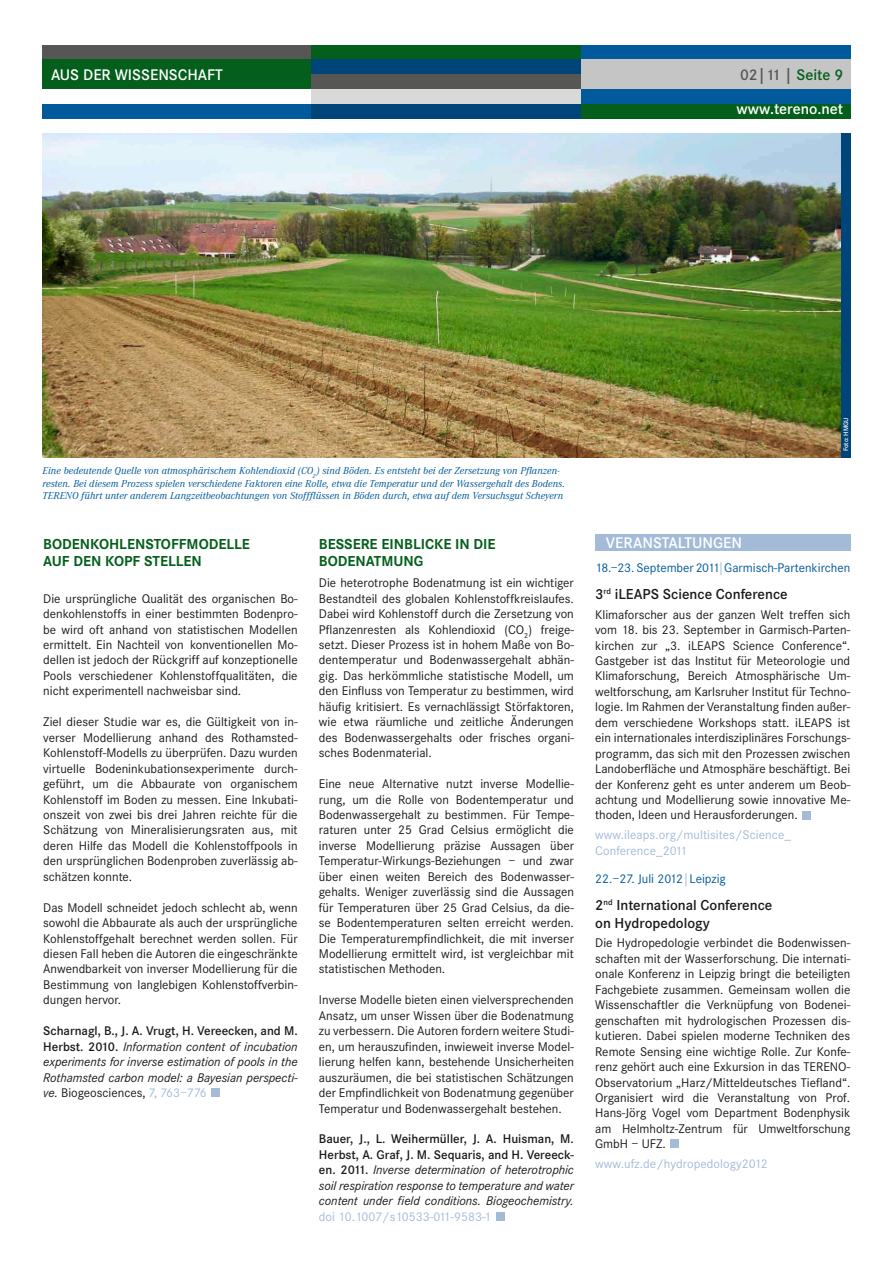
<style>
.page{position:relative;width:893px;height:1263px;background:#fff}
.page>*{position:absolute;margin:0;border:0;box-sizing:border-box;transform-origin:0 0}
.t1{font:600 15.9px "Corporate S";color:#fff}
.t2{font:600 15.9px "Corporate S";color:#565655}
.Über_unter{font:600 15px/18px "Corporate S";color:#1a1918}
.Meldung_V2{font:700 15px/16.5px "Corporate S";color:#045f1c}
.www{font:700 15px/16.5px "Corporate S";color:#045f1c}
.Fließ_block{font:13.05px/15.5px "Corporate S";color:#1a1918;text-align:justify}
.Fließ_block-2{font:italic 13.05px/15.5px "Corporate S";letter-spacing:-.005em;color:#1a1918;text-align:justify}
.www-2{font:13.05px/15.6px "Corporate S";letter-spacing:.005em;color:#a4bbd8}
.Fließ_block-3{font:13.05px "Corporate S";color:#005a9c}
.BU{font:italic 10.5px/12.6px "Corporate A";letter-spacing:.005em;color:#005a9c}
.Bildnachweis{font:600 6.75px "Corporate S";color:#fff}
.s1{color:#045f1c}
.s2{font-weight:600;font-style:normal}
.s3{font-style:normal}
.s4{font-style:normal;color:#a4bbd8}
.s5{color:#a4bbd8}
</style>
<div class="page">
<div style="left:43px;top:45px;width:269px;height:15px;background:#565655"></div>
<div style="left:43px;top:60px;width:269px;height:14px;background:#045f1c"></div>
<div style="left:43px;top:74px;width:269px;height:15px;background:#045f1c"></div>
<div style="left:43px;top:104px;width:269px;height:15px;background:#005a9c"></div>
<div style="left:312px;top:45px;width:269px;height:15px;background:#045f1c"></div>
<div style="left:312px;top:74px;width:269px;height:15px;background:#565655"></div>
<div style="left:312px;top:89px;width:269px;height:15px;background:#d9d9da"></div>
<div style="left:312px;top:104px;width:269px;height:15px;background:#004579"></div>
<div style="left:581px;top:45px;width:269px;height:15px;background:#005a9c"></div>
<div style="left:581px;top:60px;width:269px;height:14px;background:#c5c5c6"></div>
<div style="left:312px;top:60px;width:269px;height:14px;background:#004579"></div>
<div style="left:581px;top:74px;width:269px;height:15px;background:#c5c5c6"></div>
<div style="left:581px;top:89px;width:269px;height:15px;background:#005a9c"></div>
<div style="left:581px;top:104px;width:269px;height:15px;background:#045f1c"></div>
<div style="left:211px;top:1088px;width:9px;height:9px;background:#a4bbd8"></div>
<div style="left:496px;top:1212px;width:9px;height:9px;background:#a4bbd8"></div>
<img style="left:43px;top:134px;width:798px;height:324px">
<div style="left:841px;top:134px;width:9px;height:324px;background:#004579"></div>
<div style="left:595px;top:534px;width:255px;height:16px;background:#a4bbd8"></div>
<div style="left:802px;top:810px;width:9px;height:9px;background:#a4bbd8"></div>
<div style="left:670px;top:1139px;width:9px;height:9px;background:#a4bbd8"></div>
<p class="t1" style="left:51px;top:66px;width:173px">AUS DER WISSENSCHAFT</p>
<p class="t2" style="left:740px;top:66px;width:105px">02|11 | <span class="s1">Seite 9</span></p>
<p class="t1" style="left:737px;top:100px;width:108px">www.tereno.net</p>
<p class="BU" style="left:43px;top:464px;width:524px">Eine bedeutende Quelle von atmosphärischem Kohlendioxid (CO<sub>2</sub> ) sind Böden. Es entsteht bei der Zersetzung von Pflanzen&shy;resten. Bei diesem Prozess spielen verschiedene Faktoren eine Rolle, etwa die Temperatur und der Wassergehalt des Bodens.<br>TERENO führt unter anderem Langzeitbeobachtungen von Stoffflüssen in Böden durch, etwa auf dem Versuchsgut Scheyern</p>
<p class="Meldung_V2" style="left:43px;top:536px;width:208px">BODENKOHLENSTOFFMODELLE<br>AUF DEN KOPF STELLEN</p>
<p class="Fließ_block" style="left:43px;top:591px;width:256px">Die ursprüngliche Qualität des organischen Bo&shy;denkohlenstoffs in einer bestimmten Bodenpro&shy;be wird oft anhand von statistischen Modellen ermittelt. Ein Nachteil von konventionellen Mo&shy;dellen ist jedoch der Rückgriff auf konzeptionelle Pools verschiedener Kohlenstoffqualitäten, die nicht experimentell nachweisbar sind.</p>
<p class="Fließ_block" style="left:43px;top:714px;width:256px">Ziel dieser Studie war es, die Gültigkeit von in&shy;verser Modellierung anhand des Rothamsted-Kohlenstoff-Modells zu überprüfen. Dazu wurden virtuelle Bodeninkubationsexperimente durch&shy;geführt, um die Abbaurate von organischem Kohlenstoff im Boden zu messen. Eine Inkubati&shy;onszeit von zwei bis drei Jahren reichte für die Schätzung von Mineralisierungsraten aus, mit deren Hilfe das Modell die Kohlenstoffpools in den ursprünglichen Bodenproben zuverlässig ab&shy;schätzen konnte.</p>
<p class="Fließ_block" style="left:43px;top:900px;width:256px">Das Modell schneidet jedoch schlecht ab, wenn sowohl die Abbaurate als auch der ursprüngliche Kohlenstoffgehalt berechnet werden sollen. Für diesen Fall heben die Autoren die eingeschränkte Anwendbarkeit von inverser Modellierung für die Bestimmung von langlebigen Kohlenstoffverbin&shy;dungen hervor.</p>
<p class="Fließ_block-2" style="left:43px;top:1023px;width:256px"><span class="s2">Scharnagl, B., J. A. Vrugt, H. Vereecken, and M.<br>Herbst. 2010.</span> Information content of incubation experiments for inverse estimation of pools in the Rothamsted carbon model: a Bayesian perspecti&shy;ve. <span class="s3">Biogeosciences,</span> <span class="s4">7, 763–776</span></p>
<p class="www" style="left:319px;top:536px;width:178px">BESSERE EINBLICKE IN DIE<br>BODENATMUNG</p>
<p class="Fließ_block" style="left:319px;top:575px;width:256px">Die heterotrophe Bodenatmung ist ein wichtiger Bestandteil des globalen Kohlenstoffkreislaufes.<br>Dabei wird Kohlenstoff durch die Zersetzung von Pflanzenresten als Kohlendioxid (CO<sub>2</sub>) freige&shy;setzt. Dieser Prozess ist in hohem Maße von Bo&shy;dentemperatur und Bodenwassergehalt abhän&shy;gig. Das herkömmliche statistische Modell, um den Einfluss von Temperatur zu bestimmen, wird häufig kritisiert. Es vernachlässigt Störfaktoren, wie etwa räumliche und zeitliche Änderungen des Bodenwassergehalts oder frisches organi&shy;sches Bodenmaterial.</p>
<p class="Fließ_block" style="left:319px;top:776px;width:256px">Eine neue Alternative nutzt inverse Modellie&shy;rung, um die Rolle von Bodentemperatur und Bodenwassergehalt zu bestimmen. Für Tempe&shy;raturen unter 25 Grad Celsius ermöglicht die inverse Modellierung präzise Aussagen über Temperatur-Wirkungs-Beziehungen – und zwar über einen weiten Bereich des Bodenwasser&shy;gehalts. Weniger zuverlässig sind die Aussagen für Temperaturen über 25 Grad Celsius, da die&shy;se Bodentemperaturen selten erreicht werden.<br>Die Temperaturempfindlichkeit, die mit inverser Modellierung ermittelt wird, ist vergleichbar mit statistischen Methoden.</p>
<p class="Fließ_block" style="left:319px;top:992px;width:256px">Inverse Modelle bieten einen vielversprechenden Ansatz, um unser Wissen über die Bodenatmung zu verbessern. Die Autoren fordern weitere Studi&shy;en, um herauszufinden, inwieweit inverse Model&shy;lierung helfen kann, bestehende Unsicherheiten auszuräumen, die bei statistischen Schätzungen der Empfindlichkeit von Bodenatmung gegenüber Temperatur und Bodenwassergehalt bestehen.</p>
<p class="Fließ_block-2" style="left:319px;top:1131px;width:256px"><span class="s2">Bauer, J., L. Weihermüller, J. A. Huisman, M.<br>Herbst, A. Graf, J. M. Sequaris, and H. Vereeck&shy;en. 2011.</span> Inverse determination of heterotrophic soil respiration response to temperature and water content under field conditions. Biogeochemistry. <span class="s4">doi 10.1007/s10533-011-9583-1</span></p>
<p class="Bildnachweis" style="left:842px;top:451px;width:36px;rotate:-90deg">Foto: HMGU</p>
<p class="t1" style="left:606px;top:534px;width:138px">VERANSTALTUNGEN</p>
<p class="Fließ_block-3" style="left:595px;top:561px;width:257px">18.–23. September 2011<span class="s5">|</span>Garmisch-Partenkirchen</p>
<p class="Über_unter" style="left:595px;top:585px;width:194px">3<sup>rd</sup> iLEAPS Science Conference</p>
<p class="Fließ_block" style="left:595px;top:607px;width:257px">Klimaforscher aus der ganzen Welt treffen sich vom 18. bis 23. September in Garmisch-Parten&shy;kirchen zur „3. iLEAPS Science Conference“.<br>Gastgeber ist das Institut für Meteorologie und Klimaforschung, Bereich Atmosphärische Um&shy;weltforschung, am Karlsruher Institut für Techno&shy;logie. Im Rahmen der Veranstaltung finden außer&shy;dem verschiedene Workshops statt. iLEAPS ist ein internationales interdisziplinäres Forschungs&shy;programm, das sich mit den Prozessen zwischen Landoberfläche und Atmosphäre beschäftigt. Bei der Konferenz geht es unter anderem um Beob&shy;achtung und Modellierung sowie innovative Me&shy;thoden, Ideen und Herausforderungen.</p>
<p class="www-2" style="left:595px;top:827px;width:197px">www.ileaps.org/multisites/Science_<br>Conference_2011</p>
<p class="Fließ_block-3" style="left:595px;top:872px;width:132px">22.–27. Juli 2012<span class="s5">|</span>Leipzig</p>
<p class="Über_unter" style="left:595px;top:896px;width:179px">2<sup>nd</sup> International Conference on Hydropedology</p>
<p class="Fließ_block" style="left:595px;top:935px;width:257px">Die Hydropedologie verbindet die Bodenwissen&shy;schaften mit der Wasserforschung. Die internati&shy;onale Konferenz in Leipzig bringt die beteiligten Fachgebiete zusammen. Gemeinsam wollen die Wissenschaftler die Verknüpfung von Bodenei&shy;genschaften mit hydrologischen Prozessen dis&shy;kutieren. Dabei spielen moderne Techniken des Remote Sensing eine wichtige Rolle. Zur Konfe&shy;renz gehört auch eine Exkursion in das TERENO-Observatorium „Harz/Mitteldeutsches Tiefland“.<br>Organisiert wird die Veranstaltung von Prof.<br>Hans-Jörg Vogel vom Department Bodenphysik am Helmholtz-Zentrum für Umweltforschung GmbH – UFZ.</p>
<p class="www-2" style="left:595px;top:1156px;width:174px">www.ufz.de/hydropedology2012</p>
</div>
